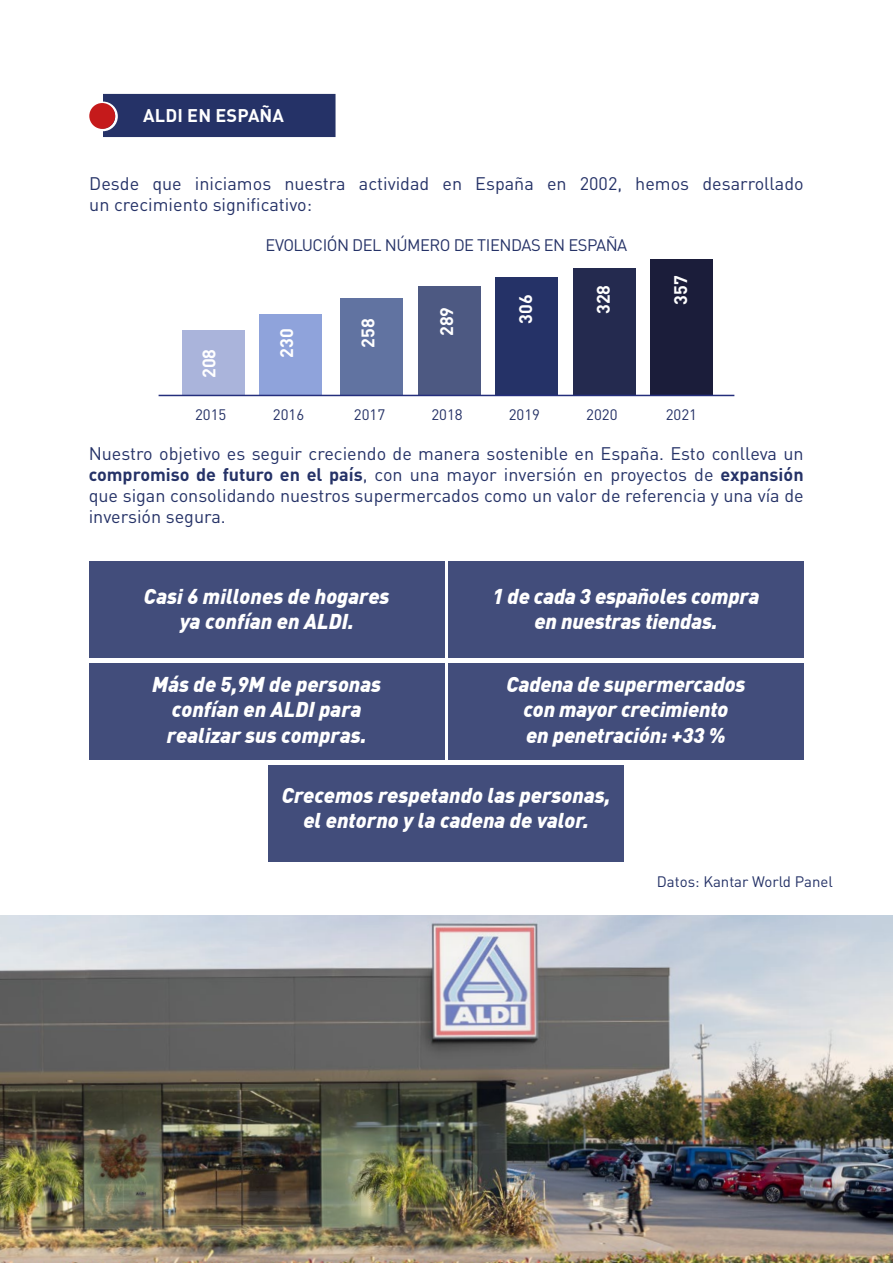
<style>
.page{position:relative;width:893px;height:1263px;background:#fff}
.page>*{position:absolute;margin:0;border:0;box-sizing:border-box;transform-origin:0 0}
.t1{font:italic 900 21px/25.5px "DINPR Ofor BRM";color:#fff;text-align:center}
.t2{font:18px/21px "DIN Pro";color:#253267}
.t3{font:700 18px "DIN Pro";color:#fff}
.t4{font:700 18px "DINPR Ofor BRM";letter-spacing:.01em;color:#fff}
.t5{font:16.5px "DIN Pro";letter-spacing:-.03em;color:#253267}
.t6{font:15px "DIN Pro";color:#253267}
.s1{font-weight:700}
</style>
<div class="page">
<div style="left:103px;top:94px;width:233px;height:43px;background:#253267"></div>
<div style="left:89px;top:103px;width:26px;height:26px;background:#c51a1b;border-radius:50%"></div>
<img style="left:0;top:915px;width:893px;height:348px">
<div style="left:650px;top:259px;width:63px;height:136px;background:#1b1d3a"></div>
<div style="left:341px;top:298px;width:62px;height:97px;background:#6173a1"></div>
<div style="left:260px;top:314px;width:62px;height:81px;background:#8fa3db"></div>
<div style="left:182px;top:330px;width:62px;height:65px;background:#aab4db"></div>
<div style="left:418px;top:286px;width:62px;height:109px;background:#4d5982"></div>
<div style="left:495px;top:277px;width:63px;height:118px;background:#253267"></div>
<div style="left:573px;top:268px;width:62px;height:127px;background:#242a4f"></div>
<hr style="left:159px;top:395px;width:575px;height:1px;background:#242e7c">
<div style="left:269px;top:764px;width:355px;height:97px;background:#424d7b"></div>
<div style="left:89px;top:560px;width:356px;height:97px;background:#424d7b"></div>
<div style="left:89px;top:663px;width:356px;height:97px;background:#424d7b"></div>
<div style="left:448px;top:560px;width:356px;height:97px;background:#424d7b"></div>
<div style="left:448px;top:663px;width:356px;height:97px;background:#424d7b"></div>
<p class="t4" style="left:143px;top:102px;width:142px">ALDI EN ESPAÑA</p>
<p class="t2" style="left:89px;top:172px;width:716px">Desde que iniciamos nuestra actividad en España en 2002, hemos desarrollado un crecimiento significativo:</p>
<p class="t3" style="left:194px;top:378px;width:31px;rotate:-90deg">208</p>
<p class="t5" style="left:266px;top:232px;width:363px">EVOLUCIÓN DEL NÚMERO DE TIENDAS EN ESPAÑA</p>
<p class="t3" style="left:272px;top:358px;width:31px;rotate:-90deg">230</p>
<p class="t3" style="left:353px;top:348px;width:31px;rotate:-90deg">258</p>
<p class="t3" style="left:432px;top:336px;width:31px;rotate:-90deg">289</p>
<p class="t3" style="left:511px;top:324px;width:31px;rotate:-90deg">306</p>
<p class="t3" style="left:588px;top:314px;width:31px;rotate:-90deg">328</p>
<p class="t6" style="left:195px;top:403px;width:33px">2015</p>
<p class="t6" style="left:273px;top:403px;width:33px">2016</p>
<p class="t6" style="left:354px;top:403px;width:33px">2017</p>
<p class="t6" style="left:431px;top:403px;width:33px">2018</p>
<p class="t6" style="left:509px;top:403px;width:33px">2019</p>
<p class="t6" style="left:586px;top:403px;width:33px">2020</p>
<p class="t3" style="left:665px;top:305px;width:31px;rotate:-90deg">357</p>
<p class="t6" style="left:666px;top:403px;width:33px">2021</p>
<p class="t2" style="left:89px;top:441px;width:716px;text-align:justify">Nuestro objetivo es seguir creciendo de manera sostenible en España. Esto conlleva un <span class="s1">compromiso de futuro en el país</span>, con una mayor inversión en proyectos de <span class="s1">expansión </span>que sigan consolidando nuestros supermercados como un valor de referencia y una vía de inversión segura.</p>
<p class="t1" style="left:144px;top:582px;width:247px">Casi 6 millones de hogares ya confían en ALDI.</p>
<p class="t1" style="left:152px;top:670px;width:231px">Más de 5,9M de personas confían en ALDI para realizar sus compras.</p>
<p class="t1" style="left:492px;top:582px;width:269px">1 de cada 3 españoles compra en nuestras tiendas.</p>
<p class="t1" style="left:506px;top:670px;width:241px">Cadena de supermercados con mayor crecimiento<br>en penetración: +33 %</p>
<p class="t1" style="left:282px;top:781px;width:330px">Crecemos respetando las personas, el entorno y la cadena de valor.</p>
<p class="t6" style="left:657px;top:869px;width:178px">Datos: Kantar World Panel</p>
</div>
